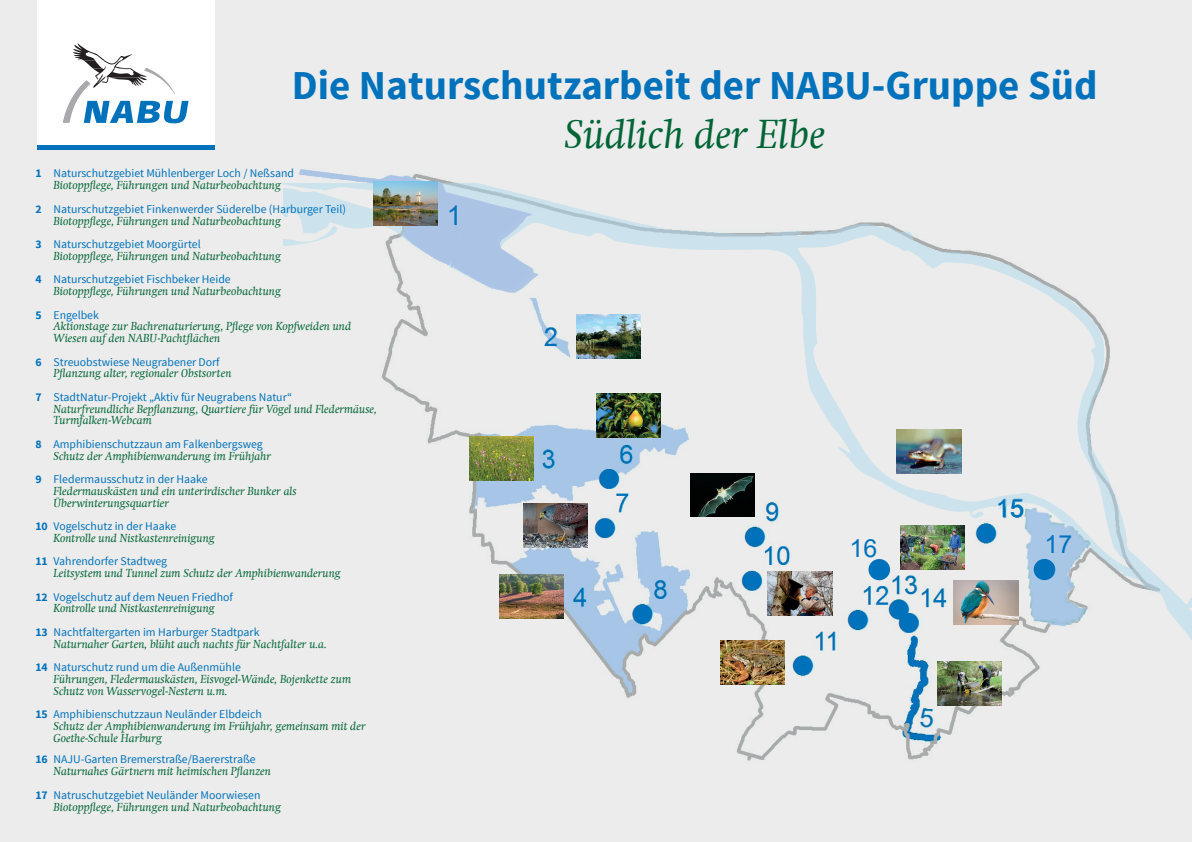
<style>
.page{position:relative;width:1192px;height:842px;background:#ebeceb}
.page>*{position:absolute;margin:0;border:0;box-sizing:border-box;transform-origin:0 0}
.t1{font:700 41px "Source Sans Pro";color:#0072bc}
.t2{font:italic 41px "Swift Com";color:#006536}
.t3{font:27.15px "Arial";color:#0072bc}
.t4{font:24.95px "Arial";color:#0072bc}
.t5{font:italic 11.75px/11.8px "Swift Com";color:#006536}
.t6{font:11.75px "Source Sans Pro";color:#0072bc}
.s1{font-weight:700}
</style>
<div class="page">
<div style="left:37px;top:0;width:178px;height:145px;background:#fff"></div>
<div style="left:37px;top:145px;width:178px;height:5px;background:#0072bc"></div>
<svg style="left:63px;top:43px;width:126px;height:80px"></svg>
<div style="left:259px;top:140px;width:933px;height:640px;background:#ebeceb"></div>
<svg style="left:284px;top:184px;width:908px;height:474px;background:#e2e7e9"></svg>
<img style="left:576px;top:315px;width:64px;height:43px">
<img style="left:897px;top:429px;width:64px;height:44px">
<img style="left:938px;top:661px;width:64px;height:44px">
<img style="left:690px;top:473px;width:64px;height:44px">
<img style="left:500px;top:574px;width:64px;height:44px">
<img style="left:469px;top:436px;width:65px;height:44px">
<img style="left:524px;top:504px;width:64px;height:44px">
<img style="left:768px;top:571px;width:64px;height:44px">
<img style="left:720px;top:640px;width:65px;height:44px">
<img style="left:901px;top:526px;width:64px;height:43px">
<svg style="left:299px;top:169px;width:239px;height:124px;background:#d1dce7"></svg>
<img style="left:954px;top:580px;width:58px;height:44px">
<img style="left:373px;top:181px;width:65px;height:44px">
<img style="left:596px;top:393px;width:65px;height:44px">
<div style="left:868px;top:559px;width:22px;height:21px;background:#0072bc;border-radius:50%"></div>
<img style="left:1012px;top:505px;width:85px;height:126px">
<div style="left:1034px;top:559px;width:21px;height:21px;background:#0072bc;border-radius:50%"></div>
<h1 class="t1" style="left:292px;top:59px;width:807px">Die Naturschutzarbeit der NABU-Gruppe Süd</h1>
<h1 class="t2" style="left:564px;top:110px;width:263px">Südlich der Elbe</h1>
<p class="t6" style="left:35px;top:166px;width:260px"><span class="s1">1</span> Naturschutzgebiet Mühlenberger Loch / Neßsand</p>
<p class="t5" style="left:54px;top:179px;width:229px">Biotoppflege, Führungen und Naturbeobachtung</p>
<p class="t6" style="left:35px;top:202px;width:312px"><span class="s1">2</span> Naturschutzgebiet Finkenwerder Süderelbe (Harburger Teil)</p>
<p class="t5" style="left:54px;top:215px;width:229px">Biotoppflege, Führungen und Naturbeobachtung</p>
<p class="t6" style="left:35px;top:237px;width:167px"><span class="s1">3</span> Naturschutzgebiet Moorgürtel</p>
<p class="t5" style="left:54px;top:250px;width:229px">Biotoppflege, Führungen und Naturbeobachtung</p>
<p class="t6" style="left:35px;top:272px;width:197px"><span class="s1">4</span> Naturschutzgebiet Fischbeker Heide</p>
<p class="t5" style="left:54px;top:285px;width:229px">Biotoppflege, Führungen und Naturbeobachtung</p>
<p class="t6" style="left:35px;top:307px;width:65px"><span class="s1">5</span> Engelbek</p>
<p class="t5" style="left:54px;top:320px;width:299px">Aktionstage zur Bachrenaturierung, Pflege von Kopfweiden und<br>Wiesen auf den NABU-Pachtflächen</p>
<p class="t6" style="left:35px;top:354px;width:186px"><span class="s1">6</span> Streuobstwiese Neugrabener Dorf</p>
<p class="t5" style="left:54px;top:367px;width:179px">Pflanzung alter, regionaler Obstsorten</p>
<p class="t6" style="left:35px;top:390px;width:258px"><span class="s1">7</span> StadtNatur-Projekt „Aktiv für Neugrabens Natur“</p>
<p class="t5" style="left:54px;top:403px;width:325px">Naturfreundliche Bepflanzung, Quartiere für Vögel und Fledermäuse,<br>Turmfalken-Webcam</p>
<p class="t6" style="left:35px;top:437px;width:229px"><span class="s1">8</span> Amphibienschutzzaun am Falkenbergsweg</p>
<p class="t5" style="left:54px;top:450px;width:219px">Schutz der Amphibienwanderung im Frühjahr</p>
<p class="t6" style="left:35px;top:472px;width:174px"><span class="s1">9</span> Fledermausschutz in der Haake</p>
<p class="t5" style="left:54px;top:485px;width:245px">Fledermauskästen und ein unterirdischer Bunker als<br>Überwinterungsquartier</p>
<p class="t6" style="left:35px;top:519px;width:143px"><span class="s1">10</span> Vogelschutz in der Haake</p>
<p class="t5" style="left:54px;top:532px;width:163px">Kontrolle und Nistkastenreinigung</p>
<p class="t6" style="left:35px;top:554px;width:133px"><span class="s1">11</span> Vahrendorfer Stadtweg</p>
<p class="t5" style="left:54px;top:567px;width:289px">Leitsystem und Tunnel zum Schutz der Amphibienwanderung</p>
<p class="t6" style="left:35px;top:589px;width:199px"><span class="s1">12</span> Vogelschutz auf dem Neuen Friedhof</p>
<p class="t5" style="left:54px;top:602px;width:163px">Kontrolle und Nistkastenreinigung</p>
<p class="t6" style="left:35px;top:625px;width:226px"><span class="s1">13</span> Nachtfaltergarten im Harburger Stadtpark</p>
<p class="t5" style="left:54px;top:638px;width:275px">Naturnaher Garten, blüht auch nachts für Nachtfalter u.a.</p>
<p class="t6" style="left:35px;top:660px;width:207px"><span class="s1">14</span> Naturschutz rund um die Außenmühle</p>
<p class="t5" style="left:54px;top:673px;width:299px">Führungen, Fledermauskästen, Eisvogel-Wände, Bojenkette zum<br>Schutz von Wasservogel-Nestern u.m.</p>
<p class="t6" style="left:35px;top:707px;width:228px"><span class="s1">15</span> Amphibienschutzzaun Neuländer Elbdeich</p>
<p class="t5" style="left:54px;top:720px;width:314px">Schutz der Amphibienwanderung im Frühjahr, gemeinsam mit der<br>Goethe-Schule Harburg</p>
<p class="t6" style="left:35px;top:752px;width:222px"><span class="s1">16</span> NAJU-Garten Bremerstraße/Baererstraße</p>
<p class="t5" style="left:54px;top:765px;width:219px">Naturnahes Gärtnern mit heimischen Pflanzen</p>
<p class="t6" style="left:35px;top:787px;width:227px"><span class="s1">17</span> Natruschutzgebiet Neuländer Moorwiesen</p>
<p class="t5" style="left:54px;top:801px;width:229px">Biotoppflege, Führungen und Naturbeobachtung</p>
<h2 class="t3" style="left:447px;top:197px;width:17px">1</h2>
<h3 class="t4" style="left:996px;top:491px;width:29px">15</h3>
<h3 class="t4" style="left:850px;top:531px;width:29px">16</h3>
<h3 class="t4" style="left:1044px;top:527px;width:29px">17</h3>
</div>
